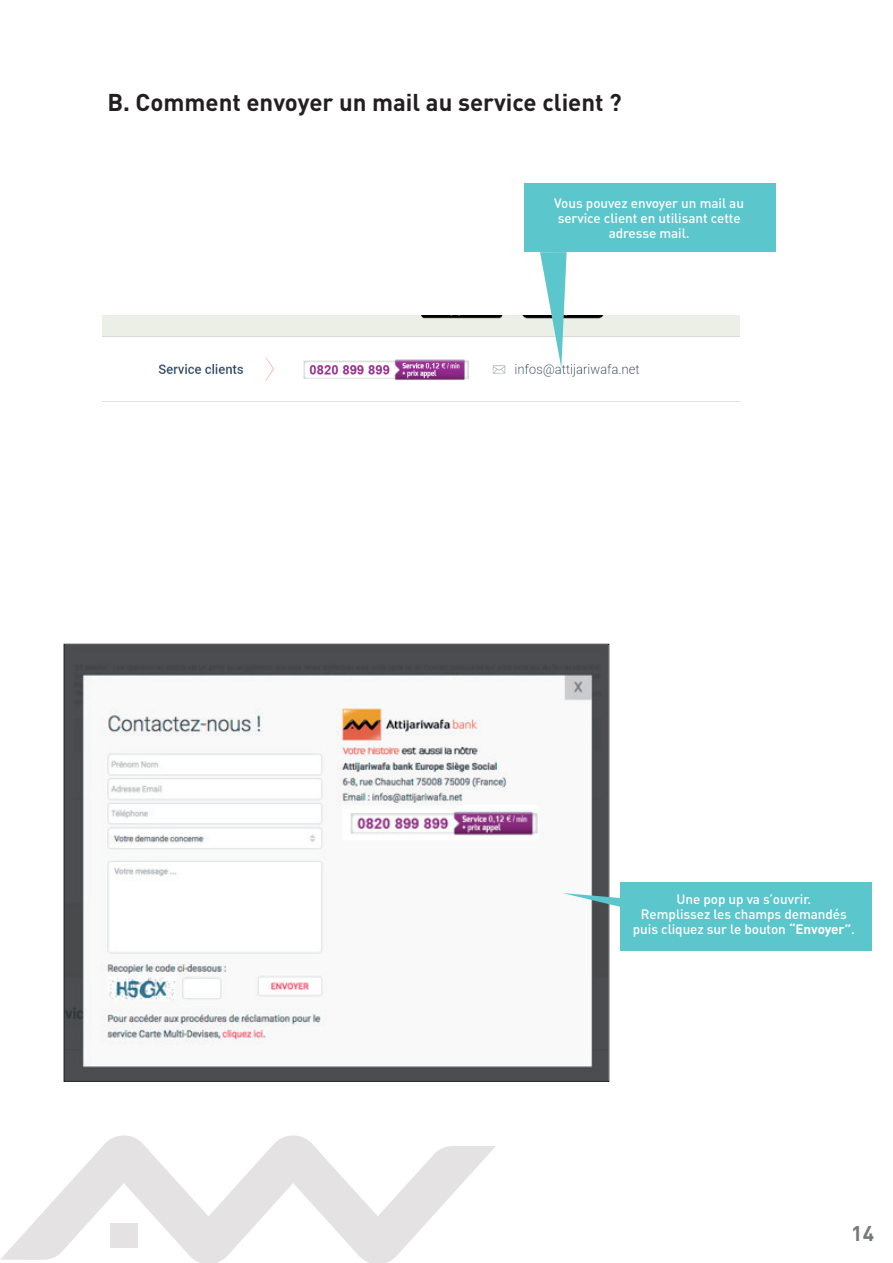
<style>
.page{position:relative;width:893px;height:1263px;background:#fff}
.page>*{position:absolute;margin:0;border:0;box-sizing:border-box;transform-origin:0 0}
.t1{font:700 24px "DIN";color:#231f20}
.t2{font:700 21px "DIN";color:#76787b}
.t3{font:500 13.5px/15px "DIN";letter-spacing:-.005em;color:#fff;text-align:center}
.s1{font-weight:700}
</style>
<div class="page">
<svg style="left:0;top:1135px;width:496px;height:128px"></svg>
<div style="left:110px;top:1224px;width:27px;height:24px;background:#e4e2e2"></div>
<div style="left:620px;top:882px;width:251px;height:68px;background:#5cc6cd"></div>
<div style="left:524px;top:183px;width:252px;height:69px;background:#5cc6cd"></div>
<img style="left:66px;top:646px;width:541px;height:433px">
<svg style="left:562px;top:893px;width:58px;height:18px"></svg>
<img style="left:102px;top:316px;width:638px;height:86px">
<svg style="left:540px;top:252px;width:27px;height:116px"></svg>
<h1 class="t1" style="left:107px;top:87px;width:516px">B. Comment envoyer un mail au service client ?</h1>
<p class="t3" style="left:554px;top:195px;width:191px">Vous pouvez envoyer un mail au service client en utilisant cette adresse mail.</p>
<p class="t3" style="left:633px;top:891px;width:224px">Une pop up va s’ouvrir.<br>Remplissez les champs demandés puis cliquez sur le bouton <span class="s1">“Envoyer”</span>.</p>
<h2 class="t2" style="left:851px;top:1219px;width:24px">14</h2>
</div>
